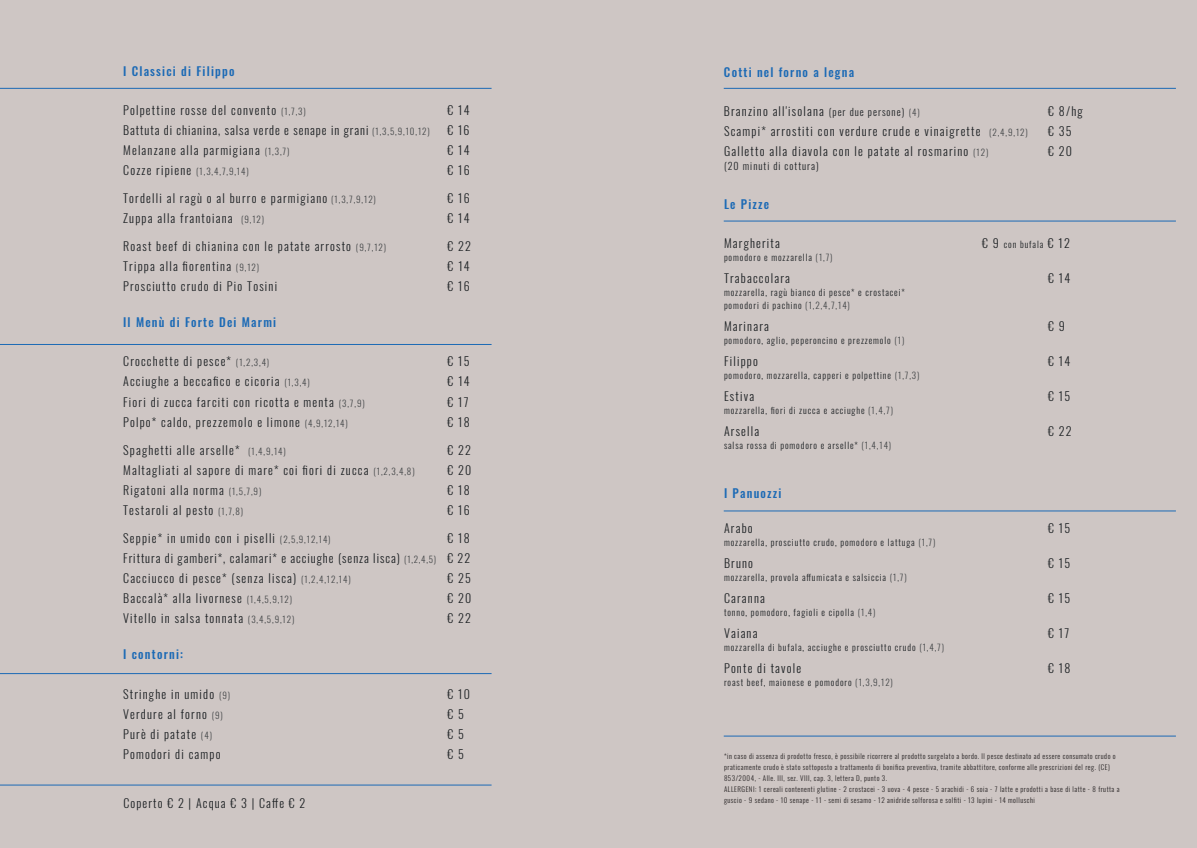
<style>
.page{position:relative;width:1197px;height:848px;background:#fff}
.page>*{position:absolute;margin:0;border:0;box-sizing:border-box;transform-origin:0 0}
.t1{font:300 12px/20px "Oswald";letter-spacing:.1em;color:#1d2124;text-align:justify}
.t2{font:500 12px "Oswald";letter-spacing:.1em;color:#1c6ab5}
.t3{font:300 12px "Oswald";letter-spacing:.08em;color:#1d2124}
.t4{font:300 10px "Oswald";letter-spacing:.1em;color:#1d2124}
.t5{font:300 9px/13px "Oswald";letter-spacing:.1em;color:#1d2124}
.t6{font:300 9px "Oswald";color:#414446}
.t7{font:300 7px/11px "Oswald";letter-spacing:.07em;color:#231f20}
.s1{font-size:9px;color:#414446}
.s2{font-size:12px;color:#1d2124}
.s3{font-size:10px}
.s4{font-size:12px}
.s5{color:#414446}
</style>
<div class="page">
<div style="left:0;top:0;width:1196px;height:848px;background:#cec6c4"></div>
<hr style="left:723px;top:88px;width:452px;height:1px;background:#1c6ab5">
<hr style="left:723px;top:220px;width:452px;height:1px;background:#1c6ab5">
<hr style="left:723px;top:510px;width:452px;height:1px;background:#1c6ab5">
<hr style="left:723px;top:735px;width:452px;height:1px;background:#1c6ab5">
<hr style="left:0;top:88px;width:491px;height:1px;background:#1c6ab5">
<hr style="left:0;top:344px;width:491px;height:1px;background:#1c6ab5">
<hr style="left:0;top:673px;width:491px;height:1px;background:#1c6ab5">
<hr style="left:0;top:784px;width:491px;height:1px;background:#1c6ab5">
<p class="t2" style="left:123px;top:65px;width:113px">I Classici di Filippo</p>
<p class="t1" style="left:123px;top:99px;width:184px">Polpettine rosse del convento <span class="s1">(1,7,3)</span></p>
<p class="t1" style="left:447px;top:99px;width:24px">€ 14</p>
<p class="t3" style="left:123px;top:120px;width:308px">Battuta di chianina, salsa verde e senape in grani <span class="s1">(1,3,5,9,10,12)</span></p>
<p class="t1" style="left:447px;top:119px;width:24px">€ 16</p>
<p class="t1" style="left:123px;top:139px;width:168px">Melanzane alla parmigiana <span class="s1">(1,3,7)</span></p>
<p class="t1" style="left:447px;top:139px;width:24px">€ 14</p>
<p class="t6" style="left:123px;top:164px;width:127px"><span class="s2">Cozze ripiene</span> (1,3,4,7,9,14)</p>
<p class="t1" style="left:447px;top:159px;width:24px">€ 16</p>
<p class="t1" style="left:123px;top:187px;width:254px">Tordelli al ragù o al burro e parmigiano <span class="s1">(1,3,7,9,12)</span></p>
<p class="t1" style="left:447px;top:187px;width:24px">€ 16</p>
<p class="t1" style="left:123px;top:207px;width:142px">Zuppa alla frantoiana <span class="s1">(9,12)</span></p>
<p class="t1" style="left:447px;top:207px;width:24px">€ 14</p>
<p class="t1" style="left:123px;top:235px;width:264px">Roast beef di chianina con le patate arrosto <span class="s1">(9,7,12)</span></p>
<p class="t1" style="left:447px;top:235px;width:25px">€ 22</p>
<p class="t1" style="left:123px;top:255px;width:137px">Trippa alla fiorentina <span class="s1">(9,12)</span></p>
<p class="t1" style="left:447px;top:255px;width:24px">€ 14</p>
<p class="t1" style="left:123px;top:275px;width:155px">Prosciutto crudo di Pio Tosini</p>
<p class="t1" style="left:447px;top:275px;width:24px">€ 16</p>
<p class="t2" style="left:123px;top:316px;width:154px">Il Menù di Forte Dei Marmi</p>
<p class="t1" style="left:123px;top:350px;width:148px">Crocchette di pesce* <span class="s1">(1,2,3,4)</span></p>
<p class="t1" style="left:447px;top:350px;width:24px">€ 15</p>
<p class="t1" style="left:123px;top:370px;width:188px">Acciughe a beccafico e cicoria <span class="s1">(1,3,4)</span></p>
<p class="t1" style="left:447px;top:370px;width:24px">€ 14</p>
<p class="t1" style="left:123px;top:390px;width:243px">Fiori di zucca farciti con ricotta e menta <span class="s1">(3,7,9)</span></p>
<p class="t1" style="left:447px;top:390px;width:23px">€ 17</p>
<p class="t1" style="left:123px;top:410px;width:226px">Polpo* caldo, prezzemolo e limone <span class="s1">(4,9,12,14)</span></p>
<p class="t1" style="left:447px;top:410px;width:24px">€ 18</p>
<p class="t1" style="left:123px;top:438px;width:164px">Spaghetti alle arselle* <span class="s1">(1,4,9,14)</span></p>
<p class="t1" style="left:447px;top:438px;width:25px">€ 22</p>
<p class="t1" style="left:123px;top:458px;width:293px">Maltagliati al sapore di mare* coi fiori di zucca <span class="s1">(1,2,3,4,8)</span></p>
<p class="t1" style="left:447px;top:458px;width:25px">€ 20</p>
<p class="t1" style="left:123px;top:478px;width:140px">Rigatoni alla norma <span class="s1">(1,5,7,9)</span></p>
<p class="t1" style="left:447px;top:478px;width:24px">€ 18</p>
<p class="t1" style="left:123px;top:498px;width:121px">Testaroli al pesto <span class="s1">(1,7,8)</span></p>
<p class="t1" style="left:447px;top:498px;width:24px">€ 16</p>
<p class="t1" style="left:123px;top:526px;width:209px">Seppie* in umido con i piselli <span class="s1">(2,5,9,12,14)</span></p>
<p class="t1" style="left:123px;top:526px;width:348px;text-indent:324px">€ 18<br>Frittura di gamberi*, calamari* e acciughe (senza lisca) <span class="s1">(1,2,4,5)</span> € 22<br>Cacciucco di pesce* (senza lisca) <span class="s1">(1,2,4,12,14)</span></p>
<p class="t1" style="left:447px;top:566px;width:25px">€ 25</p>
<p class="t1" style="left:123px;top:586px;width:170px">Baccalà* alla livornese <span class="s1">(1,4,5,9,12)</span></p>
<p class="t1" style="left:447px;top:586px;width:25px">€ 20</p>
<p class="t1" style="left:123px;top:606px;width:173px">Vitello in salsa tonnata <span class="s1">(3,4,5,9,12)</span></p>
<p class="t1" style="left:447px;top:606px;width:25px">€ 22</p>
<p class="t2" style="left:123px;top:647px;width:61px">I contorni:</p>
<p class="t1" style="left:123px;top:682px;width:108px">Stringhe in umido <span class="s1">(9)</span></p>
<p class="t1" style="left:447px;top:682px;width:24px">€ 10</p>
<p class="t1" style="left:123px;top:702px;width:101px">Verdure al forno <span class="s1">(9)</span></p>
<p class="t1" style="left:447px;top:702px;width:18px">€ 5</p>
<p class="t1" style="left:123px;top:722px;width:90px">Purè di patate <span class="s1">(4)</span></p>
<p class="t1" style="left:447px;top:722px;width:18px">€ 5</p>
<p class="t1" style="left:123px;top:742px;width:99px">Pomodori di campo</p>
<p class="t1" style="left:447px;top:742px;width:18px">€ 5</p>
<p class="t1" style="left:123px;top:792px;width:183px">Coperto € 2 | Acqua € 3 | Caffe € 2</p>
<p class="t2" style="left:724px;top:66px;width:132px">Cotti nel forno a legna</p>
<p class="t1" style="left:724px;top:100px;width:197px">Branzino all'isolana <span class="s3">(per due persone)</span> <span class="s1">(4)</span></p>
<p class="t1" style="left:1048px;top:100px;width:36px">€ 8/hg</p>
<p class="t1" style="left:724px;top:120px;width:305px">Scampi* arrostiti con verdure crude e vinaigrette <span class="s1">(2,4,9,12)</span></p>
<p class="t1" style="left:1048px;top:120px;width:25px">€ 35</p>
<p class="t1" style="left:724px;top:140px;width:266px">Galletto alla diavola con le patate al rosmarino <span class="s1">(12)</span></p>
<p class="t1" style="left:1048px;top:140px;width:25px">€ 20</p>
<p class="t4" style="left:724px;top:157px;width:96px">(20 minuti di cottura)</p>
<p class="t2" style="left:724px;top:198px;width:47px">Le Pizze</p>
<p class="t1" style="left:724px;top:232px;width:57px">Margherita</p>
<p class="t5" style="left:982px;top:237px;width:89px"><span class="s4">€ 9</span> con bufala <span class="s4">€ 12</span></p>
<p class="t5" style="left:724px;top:250px;width:110px">pomodoro e mozzarella <span class="s5">(1,7)</span></p>
<p class="t1" style="left:724px;top:267px;width:67px">Trabaccolara</p>
<p class="t1" style="left:1048px;top:267px;width:24px">€ 14</p>
<p class="t5" style="left:724px;top:285px;width:182px">mozzarella, ragù bianco di pesce* e crostacei* pomodori di pachino <span class="s5">(1,2,4,7,14)</span></p>
<p class="t1" style="left:724px;top:315px;width:46px">Marinara</p>
<p class="t1" style="left:1048px;top:315px;width:18px">€ 9</p>
<p class="t5" style="left:724px;top:333px;width:182px">pomodoro, aglio, peperoncino e prezzemolo <span class="s5">(1)</span></p>
<p class="t1" style="left:724px;top:350px;width:35px">Filippo</p>
<p class="t1" style="left:1048px;top:350px;width:24px">€ 14</p>
<p class="t5" style="left:724px;top:368px;width:197px">pomodoro, mozzarella, capperi e polpettine <span class="s5">(1,7,3)</span></p>
<p class="t1" style="left:724px;top:385px;width:32px">Estiva</p>
<p class="t1" style="left:1048px;top:385px;width:24px">€ 15</p>
<p class="t5" style="left:724px;top:403px;width:170px">mozzarella, fiori di zucca e acciughe <span class="s5">(1,4,7)</span></p>
<p class="t1" style="left:724px;top:420px;width:37px">Arsella</p>
<p class="t1" style="left:1048px;top:420px;width:25px">€ 22</p>
<p class="t5" style="left:724px;top:438px;width:169px">salsa rossa di pomodoro e arselle* <span class="s5">(1,4,14)</span></p>
<p class="t2" style="left:724px;top:487px;width:59px">I Panuozzi</p>
<p class="t1" style="left:724px;top:517px;width:30px">Arabo</p>
<p class="t1" style="left:1048px;top:517px;width:24px">€ 15</p>
<p class="t5" style="left:724px;top:535px;width:213px">mozzarella, prosciutto crudo, pomodoro e lattuga <span class="s5">(1,7)</span></p>
<p class="t1" style="left:724px;top:552px;width:31px">Bruno</p>
<p class="t1" style="left:1048px;top:552px;width:24px">€ 15</p>
<p class="t5" style="left:724px;top:570px;width:184px">mozzarella, provola affumicata e salsiccia <span class="s5">(1,7)</span></p>
<p class="t1" style="left:724px;top:587px;width:42px">Caranna</p>
<p class="t1" style="left:1048px;top:587px;width:24px">€ 15</p>
<p class="t5" style="left:724px;top:605px;width:153px">tonno, pomodoro, fagioli e cipolla <span class="s5">(1,4)</span></p>
<p class="t1" style="left:724px;top:622px;width:35px">Vaiana</p>
<p class="t1" style="left:1048px;top:622px;width:23px">€ 17</p>
<p class="t5" style="left:724px;top:640px;width:222px">mozzarella di bufala, acciughe e prosciutto crudo <span class="s5">(1,4,7)</span></p>
<p class="t1" style="left:724px;top:657px;width:79px">Ponte di tavole</p>
<p class="t1" style="left:1048px;top:657px;width:24px">€ 18</p>
<p class="t5" style="left:724px;top:675px;width:170px">roast beef, maionese e pomodoro <span class="s5">(1,3,9,12)</span></p>
<p class="t7" style="left:724px;top:749px;width:397px">*in caso di assenza di prodotto fresco, è possibile ricorrere al prodotto surgelato a bordo. Il pesce destinato ad essere consumato crudo o praticamente crudo è stato sottoposto a trattamento di bonifica preventiva, tramite abbattitore, conforme alle prescrizioni del reg. (CE)<br>853/2004, - Alle. III, sez. VIII, cap. 3, lettera D, punto 3.<br>ALLERGENI: 1 cereali contenenti glutine - 2 crostacei - 3 uova - 4 pesce - 5 arachidi - 6 soia - 7 latte e prodotti a base di latte - 8 frutta a guscio - 9 sedano - 10 senape - 11 - semi di sesamo - 12 anidride solforosa e solfiti - 13 lupini - 14 molluschi</p>
</div>
